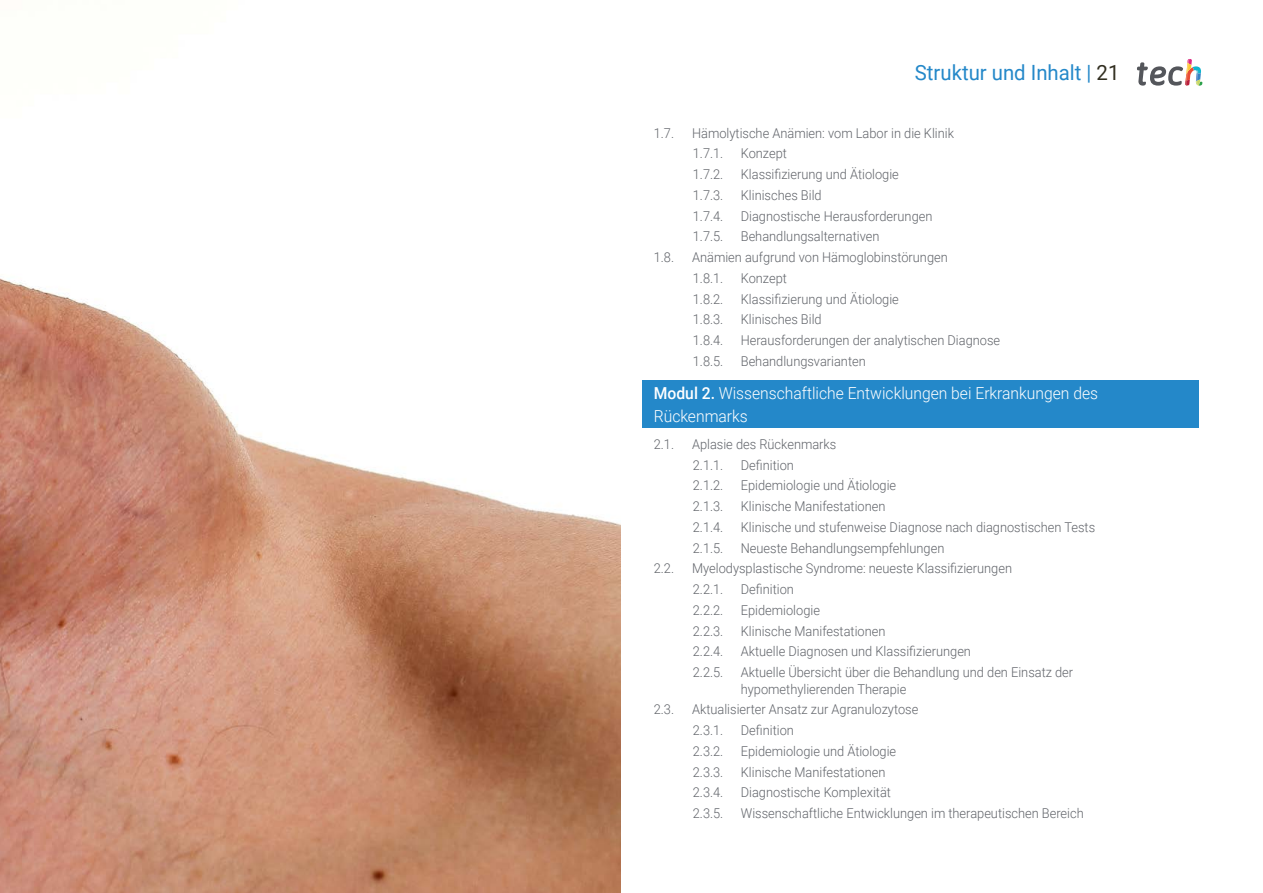
<style>
.page{position:relative;width:1263px;height:893px;background:#fff}
.page>*{position:absolute;margin:0;border:0;box-sizing:border-box;transform-origin:0 0}
.t1{font:21px "Roboto";color:#2488c9}
.t2{font:300 16.5px/22.5px "Roboto";color:#fff;scale:.95 1}
.t3{font:300 13.5px/20.7px "Roboto";color:#61646a;scale:.95 1}
.s1{color:#312e20}
.s2{font-weight:500}
</style>
<div class="page">
<img style="left:0;top:278px;width:621px;height:615px">
<div style="left:643px;top:380px;width:556px;height:48px;background:#2488c9"></div>
<svg style="left:1137px;top:59px;width:65px;height:27px"></svg>
<h1 class="t1" style="left:915px;top:57px;width:206px">Struktur und Inhalt | <span class="s1">21</span></h1>
<p class="t3" style="left:654px;top:122px;width:23px">1.7.</p>
<p class="t3" style="left:692px;top:122px;width:277px">Hämolytische Anämien: vom Labor in die Klinik<br>1.7.1.</p>
<p class="t3" style="left:741px;top:143px;width:50px">Konzept</p>
<p class="t3" style="left:693px;top:164px;width:34px">1.7.2.</p>
<p class="t3" style="left:741px;top:164px;width:168px">Klassifizierung und Ätiologie</p>
<p class="t3" style="left:693px;top:184px;width:34px">1.7.3.</p>
<p class="t3" style="left:741px;top:184px;width:87px">Klinisches Bild</p>
<p class="t3" style="left:693px;top:205px;width:34px">1.7.4.</p>
<p class="t3" style="left:741px;top:205px;width:203px">Diagnostische Herausforderungen</p>
<p class="t3" style="left:693px;top:226px;width:34px">1.7.5.</p>
<p class="t3" style="left:741px;top:226px;width:147px">Behandlungsalternativen</p>
<p class="t3" style="left:654px;top:247px;width:23px">1.8.</p>
<p class="t3" style="left:692px;top:247px;width:271px">Anämien aufgrund von Hämoglobinstörungen<br>1.8.1.</p>
<p class="t3" style="left:741px;top:267px;width:50px">Konzept</p>
<p class="t3" style="left:693px;top:288px;width:34px">1.8.2.</p>
<p class="t3" style="left:741px;top:288px;width:168px">Klassifizierung und Ätiologie</p>
<p class="t3" style="left:693px;top:309px;width:34px">1.8.3.</p>
<p class="t3" style="left:741px;top:309px;width:87px">Klinisches Bild</p>
<p class="t3" style="left:693px;top:330px;width:34px">1.8.4.</p>
<p class="t3" style="left:741px;top:330px;width:274px">Herausforderungen der analytischen Diagnose</p>
<p class="t3" style="left:693px;top:350px;width:34px">1.8.5.</p>
<p class="t3" style="left:741px;top:350px;width:133px">Behandlungsvarianten</p>
<p class="t2" style="left:654px;top:381px;width:469px"><span class="s2">Modul 2.</span> Wissenschaftliche Entwicklungen bei Erkrankungen des<br>Rückenmarks</p>
<p class="t3" style="left:654px;top:433px;width:23px">2.1.</p>
<p class="t3" style="left:692px;top:433px;width:153px">Aplasie des Rückenmarks<br>2.1.1.</p>
<p class="t3" style="left:741px;top:454px;width:57px">Definition</p>
<p class="t3" style="left:693px;top:475px;width:34px">2.1.2.</p>
<p class="t3" style="left:741px;top:475px;width:165px">Epidemiologie und Ätiologie</p>
<p class="t3" style="left:693px;top:495px;width:34px">2.1.3.</p>
<p class="t3" style="left:741px;top:495px;width:154px">Klinische Manifestationen</p>
<p class="t3" style="left:693px;top:516px;width:34px">2.1.4.</p>
<p class="t3" style="left:741px;top:516px;width:374px">Klinische und stufenweise Diagnose nach diagnostischen Tests</p>
<p class="t3" style="left:693px;top:537px;width:34px">2.1.5.</p>
<p class="t3" style="left:741px;top:537px;width:216px">Neueste Behandlungsempfehlungen</p>
<p class="t3" style="left:654px;top:558px;width:23px">2.2.</p>
<p class="t3" style="left:692px;top:558px;width:338px">Myelodysplastische Syndrome: neueste Klassifizierungen<br>2.2.1.</p>
<p class="t3" style="left:741px;top:578px;width:57px">Definition</p>
<p class="t3" style="left:693px;top:599px;width:34px">2.2.2.</p>
<p class="t3" style="left:741px;top:599px;width:85px">Epidemiologie</p>
<p class="t3" style="left:693px;top:620px;width:34px">2.2.3.</p>
<p class="t3" style="left:741px;top:620px;width:154px">Klinische Manifestationen</p>
<p class="t3" style="left:693px;top:641px;width:34px">2.2.4.</p>
<p class="t3" style="left:741px;top:641px;width:244px">Aktuelle Diagnosen und Klassifizierungen</p>
<p class="t3" style="left:693px;top:661px;width:34px">2.2.5.</p>
<p class="t3" style="left:741px;top:663px;width:351px;line-height:16.5px">Aktuelle Übersicht über die Behandlung und den Einsatz der hypomethylierenden Therapie</p>
<p class="t3" style="left:654px;top:699px;width:23px">2.3.</p>
<p class="t3" style="left:692px;top:699px;width:240px">Aktualisierter Ansatz zur Agranulozytose<br>2.3.1.</p>
<p class="t3" style="left:741px;top:719px;width:57px">Definition</p>
<p class="t3" style="left:693px;top:740px;width:34px">2.3.2.</p>
<p class="t3" style="left:741px;top:740px;width:165px">Epidemiologie und Ätiologie</p>
<p class="t3" style="left:693px;top:761px;width:34px">2.3.3.</p>
<p class="t3" style="left:741px;top:761px;width:154px">Klinische Manifestationen</p>
<p class="t3" style="left:693px;top:782px;width:34px">2.3.4.</p>
<p class="t3" style="left:741px;top:782px;width:160px">Diagnostische Komplexität</p>
<p class="t3" style="left:693px;top:802px;width:34px">2.3.5.</p>
<p class="t3" style="left:741px;top:802px;width:362px">Wissenschaftliche Entwicklungen im therapeutischen Bereich</p>
</div>
